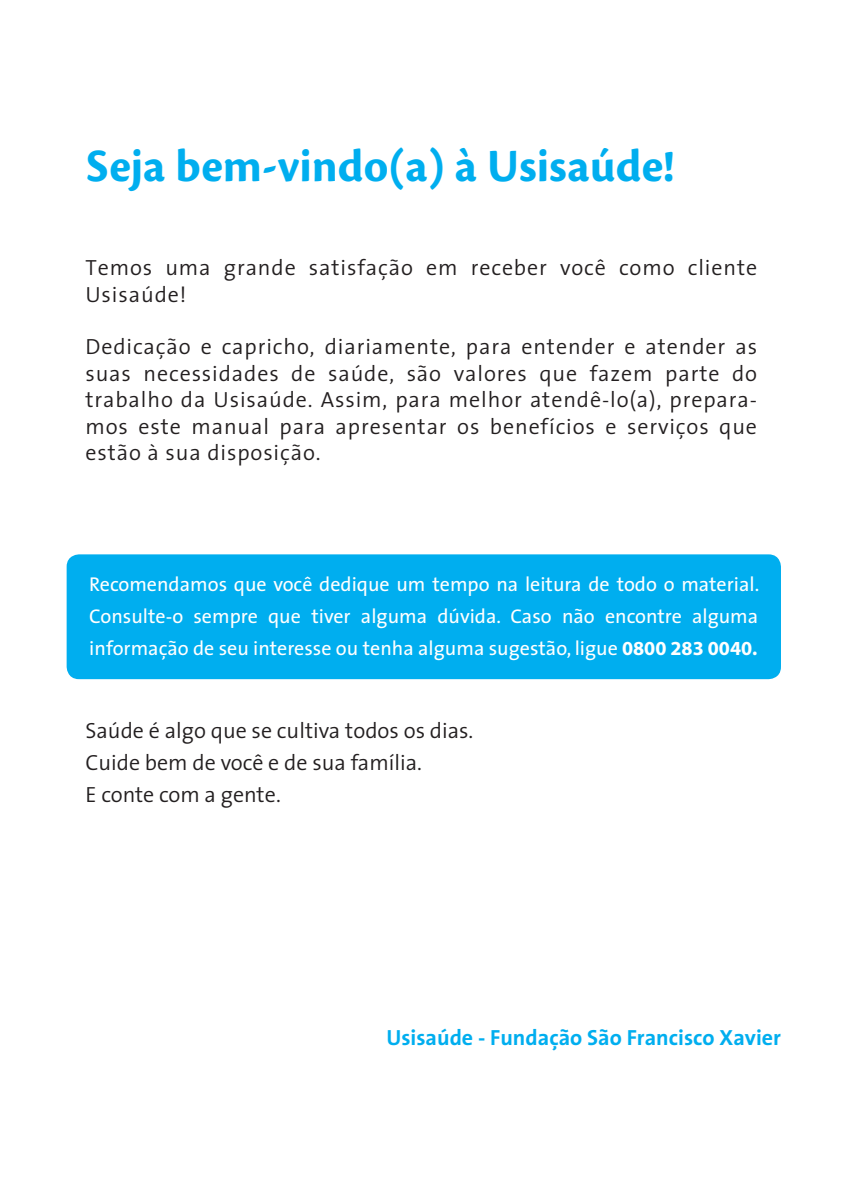
<style>
.page{position:relative;width:848px;height:1192px;background:#fff}
.page>*{position:absolute;margin:0;border:0;box-sizing:border-box;transform-origin:0 0}
.t1{font:700 48px "Cronos Pro";color:#00aeef}
.t2{font:22px/26.4px "The Sans Semi Light Plain";letter-spacing:.04em;color:#231f20}
.t3{font:22px/32px "The Sans Semi Light Plain";color:#231f20}
.t4{font:22px "The Sans Bold Plain";color:#00aeef}
.t5{font:20px/32px "The Sans Plain";color:#fff;text-align:justify}
.s1{font-family:"Myriad";font-weight:700}
</style>
<div class="page">
<div style="left:67px;top:554px;width:714px;height:125px;background:#00aeef;border-radius:12px"></div>
<h1 class="t1" style="left:87px;top:139px;width:590px">Seja bem-vindo(a) à Usisaúde!</h1>
<p class="t2" style="left:85px;top:254px;width:673px">Temos uma grande satisfação em receber você como cliente<br>Usisaúde!</p>
<p class="t2" style="left:85px;top:333px;width:673px;text-align:justify">Dedicação e capricho, diariamente, para entender e atender as suas necessidades de saúde, são valores que fazem parte do trabalho da Usisaúde. Assim, para melhor atendê-lo(a), prepara&shy;mos este manual para apresentar os benefícios e serviços que estão à sua disposição.</p>
<p class="t5" style="left:89px;top:568px;width:671px">Recomendamos que você dedique um tempo na leitura de todo o material.<br>Consulte-o sempre que tiver alguma dúvida. Caso não encontre alguma informação de seu interesse ou tenha alguma sugestão, ligue <span class="s1">0800 283 0040.</span></p>
<p class="t3" style="left:85px;top:714px;width:389px">Saúde é algo que se cultiva todos os dias.<br>Cuide bem de você e de sua família.<br>E conte com a gente.</p>
<p class="t4" style="left:386px;top:1019px;width:396px">Usisaúde - Fundação São Francisco Xavier</p>
</div>
